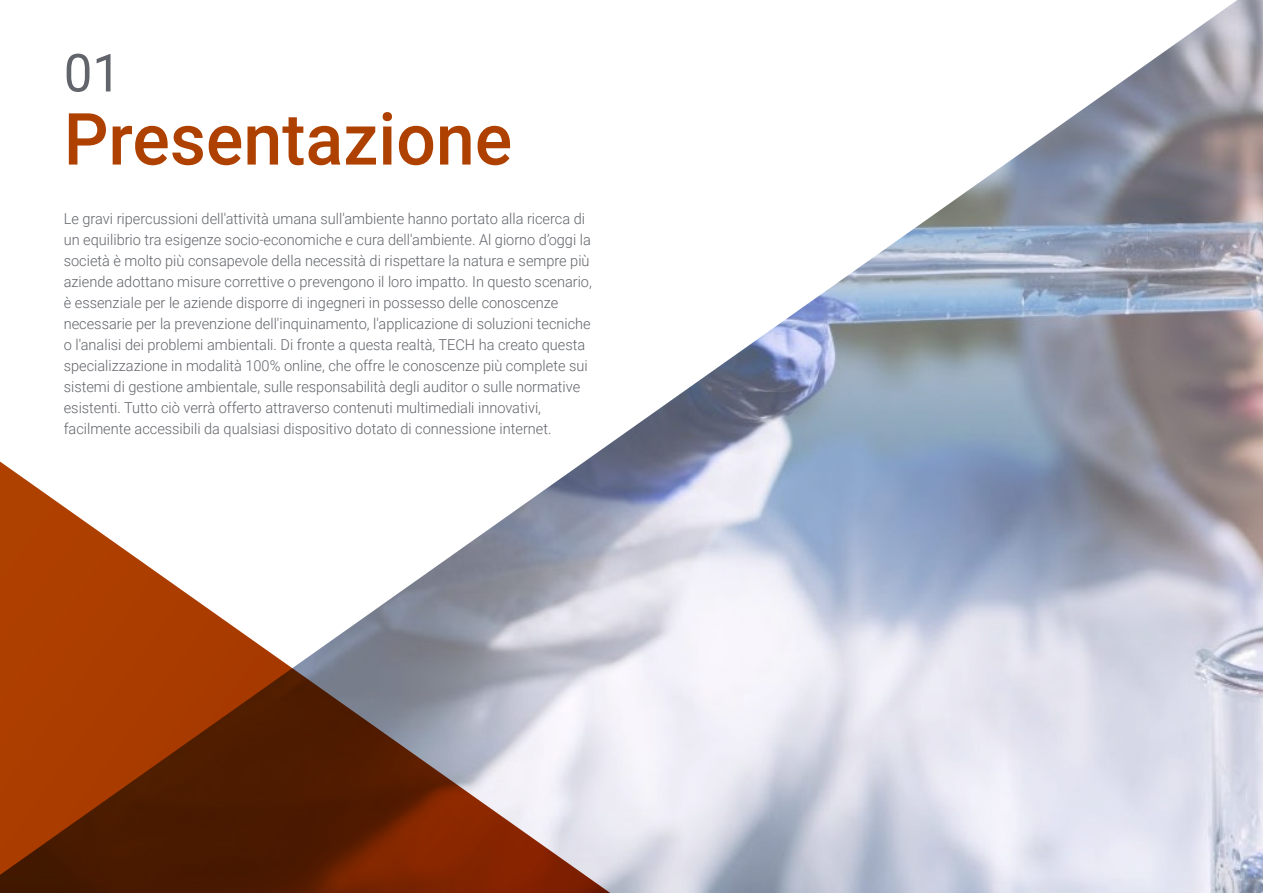
<style>
.page{position:relative;width:1263px;height:893px;background:#fff}
.page>*{position:absolute;margin:0;border:0;box-sizing:border-box;transform-origin:0 0}
.t1{font:500 72px "Roboto";color:#ae4000}
.t2{font:52.5px "Roboto";color:#61646a}
.t3{font:300 15px/21px "Roboto";color:#61646a}
</style>
<div class="page">
<img style="left:606px;top:0;width:657px;height:893px">
<svg style="left:0;top:446px;width:640px;height:447px"></svg>
<h2 class="t2" style="left:64px;top:36px;width:59px">01</h2>
<h1 class="t1" style="left:64px;top:89px;width:450px">Presentazione</h1>
<p class="t3" style="left:64px;top:207px;width:530px">Le gravi ripercussioni dell'attività umana sull'ambiente hanno portato alla ricerca di un equilibrio tra esigenze socio-economiche e cura dell'ambiente. Al giorno d’oggi la società è molto più consapevole della necessità di rispettare la natura e sempre più aziende adottano misure correttive o prevengono il loro impatto. In questo scenario, è essenziale per le aziende disporre di ingegneri in possesso delle conoscenze necessarie per la prevenzione dell'inquinamento, l'applicazione di soluzioni tecniche o l'analisi dei problemi ambientali. Di fronte a questa realtà, TECH ha creato questa specializzazione in modalità 100% online, che offre le conoscenze più complete sui sistemi di gestione ambientale, sulle responsabilità degli auditor o sulle normative esistenti. Tutto ciò verrà offerto attraverso contenuti multimediali innovativi, facilmente accessibili da qualsiasi dispositivo dotato di connessione internet.</p>
</div>
